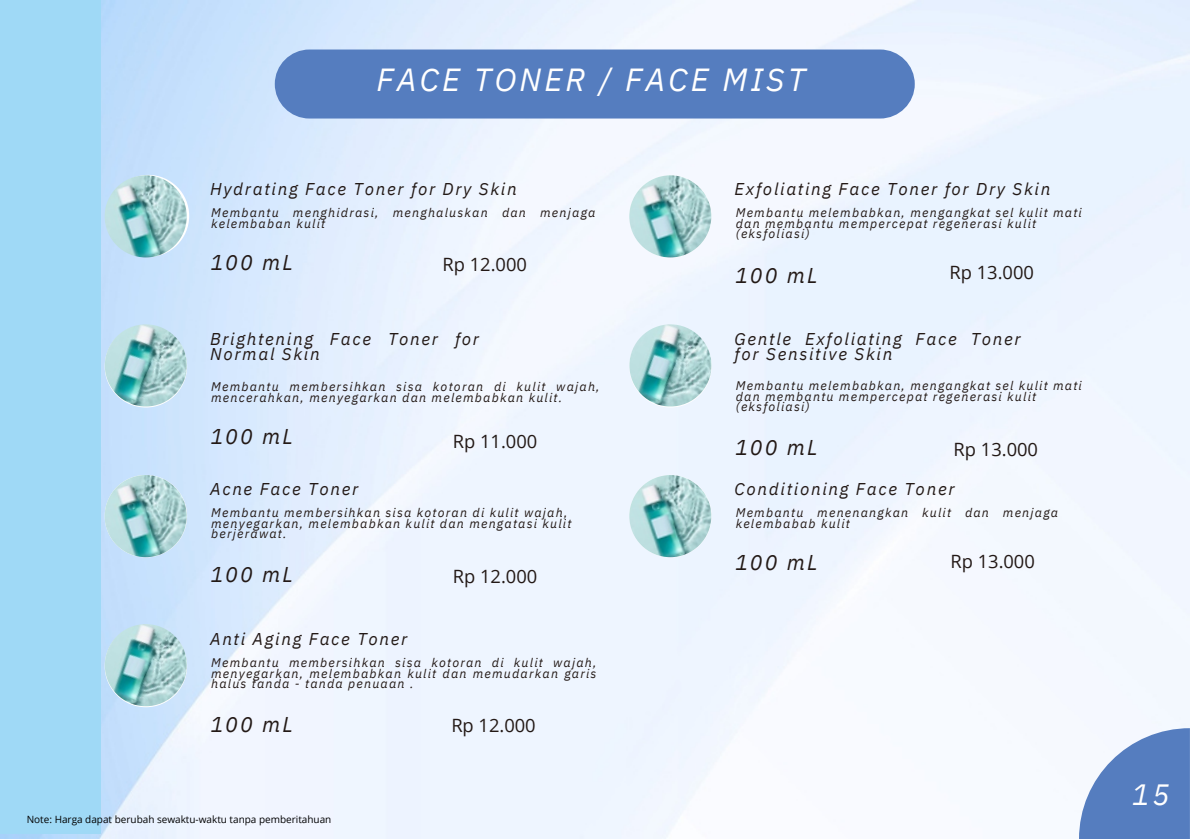
<style>
.page{position:relative;width:1190px;height:839px;background:#fff}
.page>*{position:absolute;margin:0;border:0;box-sizing:border-box;transform-origin:0 0}
.t1{font:italic 31.8px "IBM Plex Sans";letter-spacing:.1em;color:#fff}
.t2{font:italic 29.2px "IBM Plex Sans";color:#fff}
.t3{font:italic 21.4px "IBM Plex Sans";letter-spacing:.1em;color:#231916}
.t4{font:18.4px "Open Sans";color:#231916}
.t5{font:italic 17px/15px "IBM Plex Sans";letter-spacing:.1em;color:#231916}
.t6{font:italic 12.4px/10.4px "IBM Plex Sans";letter-spacing:.1em;color:#231916}
.t7{font:10px "Open Sans";color:#000}
</style>
<div class="page">
<img style="left:0;top:1px;width:1190px;height:837px">
<div style="left:0;top:0;width:101px;height:833px;background:#9fd9f6"></div>
<div style="left:275px;top:49px;width:640px;height:69px;background:#557dbf;border-radius:35px"></div>
<img style="left:105px;top:175px;width:82px;height:82px">
<img style="left:105px;top:324px;width:82px;height:82px">
<img style="left:105px;top:475px;width:82px;height:82px">
<img style="left:105px;top:624px;width:82px;height:82px">
<img style="left:629px;top:175px;width:82px;height:82px">
<img style="left:629px;top:324px;width:82px;height:82px">
<img style="left:629px;top:475px;width:82px;height:82px">
<svg style="left:1079px;top:728px;width:111px;height:110px"></svg>
<p class="t1" style="left:376px;top:58px;width:431px">FACE TONER / FACE MIST</p>
<p class="t5" style="left:210px;top:181px;width:308px">Hydrating Face Toner for Dry Skin</p>
<p class="t6" style="left:211px;top:207px;width:386px">Membantu menghidrasi, menghaluskan dan menjaga kelembaban kulit</p>
<p class="t3" style="left:210px;top:248px;width:84px">100 mL</p>
<p class="t4" style="left:443px;top:251px;width:86px">Rp 12.000</p>
<p class="t5" style="left:210px;top:330px;width:271px">Brightening Face Toner for<br>Normal Skin</p>
<p class="t6" style="left:211px;top:381px;width:390px">Membantu membersihkan sisa kotoran di kulit wajah, mencerahkan, menyegarkan dan melembabkan kulit.</p>
<p class="t3" style="left:210px;top:422px;width:84px">100 mL</p>
<p class="t5" style="left:210px;top:481px;width:150px">Acne Face Toner</p>
<p class="t4" style="left:453px;top:428px;width:86px">Rp 11.000</p>
<p class="t5" style="left:735px;top:181px;width:317px">Exfoliating Face Toner for Dry Skin</p>
<p class="t6" style="left:736px;top:207px;width:348px">Membantu melembabkan, mengangkat sel kulit mati dan membantu mempercepat regenerasi kulit (eksfoliasi)</p>
<p class="t3" style="left:735px;top:261px;width:84px">100 mL</p>
<p class="t4" style="left:950px;top:259px;width:86px">Rp 13.000</p>
<p class="t5" style="left:735px;top:330px;width:288px">Gentle Exfoliating Face Toner for Sensitive Skin</p>
<p class="t6" style="left:736px;top:380px;width:348px">Membantu melembabkan, mengangkat sel kulit mati dan membantu mempercepat regenerasi kulit (eksfoliasi)</p>
<p class="t3" style="left:735px;top:433px;width:84px">100 mL</p>
<p class="t4" style="left:954px;top:436px;width:86px">Rp 13.000</p>
<p class="t5" style="left:735px;top:481px;width:221px">Conditioning Face Toner</p>
<p class="t6" style="left:211px;top:507px;width:362px">Membantu membersihkan sisa kotoran di kulit wajah, menyegarkan, melembabkan kulit dan mengatasi kulit berjerawat.</p>
<p class="t6" style="left:736px;top:507px;width:324px">Membantu menenangkan kulit dan menjaga kelembabab kulit</p>
<p class="t3" style="left:210px;top:560px;width:84px">100 mL</p>
<p class="t5" style="left:210px;top:631px;width:199px">Anti Aging Face Toner</p>
<p class="t4" style="left:453px;top:563px;width:86px">Rp 12.000</p>
<p class="t6" style="left:211px;top:657px;width:387px;text-align:justify">Membantu membersihkan sisa kotoran di kulit wajah, menyegarkan, melembabkan kulit dan memudarkan garis halus tanda - tanda penuaan .</p>
<p class="t3" style="left:210px;top:710px;width:84px">100 mL</p>
<p class="t7" style="left:27px;top:812px;width:306px">Note: Harga dapat berubah sewaktu-waktu tanpa pemberitahuan</p>
<p class="t4" style="left:451px;top:712px;width:86px">Rp 12.000</p>
<p class="t3" style="left:735px;top:548px;width:84px">100 mL</p>
<p class="t4" style="left:950px;top:548px;width:86px">Rp 13.000</p>
<p class="t2" style="left:1132px;top:774px;width:39px">15</p>
</div>
